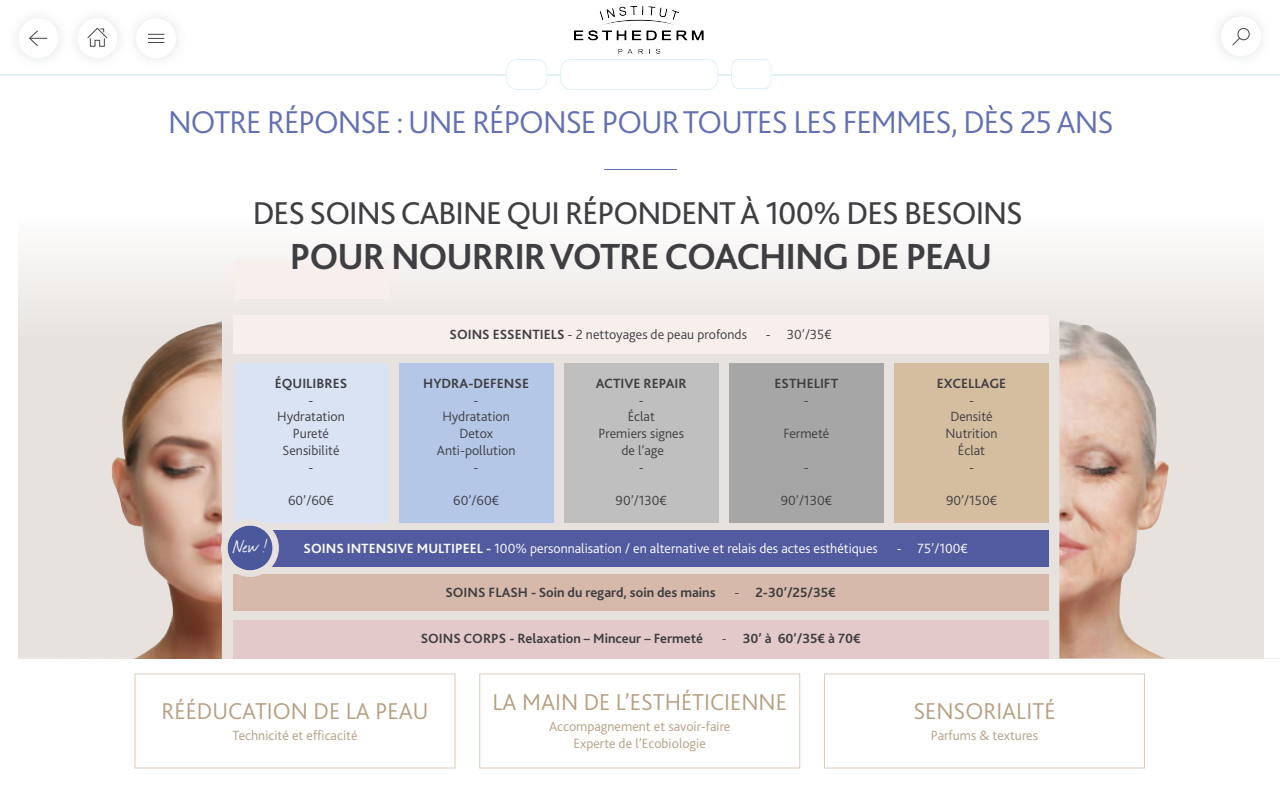
<style>
.page{position:relative;width:1280px;height:800px;background:#fff}
.page>*{position:absolute;margin:0;border:0;box-sizing:border-box;transform-origin:0 0}
.t1{font:700 38px "Bliss 2";letter-spacing:-.03em;color:#3f3e42}
.t2{font:300 33px "Bliss 2";letter-spacing:-.03em;color:#616fb3}
.t3{font:33px "Bliss 2";letter-spacing:-.03em;color:#3f3e42}
.t4{font:300 24px "Bliss 2";color:#b69e80}
.t5{font:21px "Journal";color:#fff}
.t6{font:300 14px/16.8px "Bliss 2";color:#3f3e42;text-align:center}
.t7{font:700 14px "Bliss 2";color:#3f3e42}
.t8{font:300 14px "Bliss 2";color:#fff}
.t9{font:300 14px/16.8px "Bliss 2";color:#b69e80;text-align:center}
.s1{font-weight:700}
.s2{font-weight:300}
</style>
<div class="page">
<div style="left:18px;top:76px;width:1246px;height:583px;background:linear-gradient(to bottom,#fff,#dfd7d2)"></div>
<img style="left:18px;top:317px;width:203px;height:342px">
<img style="left:1059px;top:317px;width:221px;height:342px">
<div style="left:234px;top:530px;width:815px;height:37px;background:#525ba0"></div>
<div style="left:234px;top:315px;width:815px;height:39px;background:#f8eeec"></div>
<div style="left:234px;top:260px;width:155px;height:39px;background:#f8eeec"></div>
<div style="left:233px;top:620px;width:815px;height:39px;background:#e3c9c9"></div>
<div style="left:234px;top:363px;width:155px;height:160px;background:#dae3f3"></div>
<div style="left:399px;top:363px;width:155px;height:160px;background:#b4c7e7"></div>
<div style="left:729px;top:363px;width:155px;height:160px;background:#a6a6a6"></div>
<div style="left:564px;top:363px;width:155px;height:160px;background:#bfbfbf"></div>
<div style="left:894px;top:363px;width:155px;height:160px;background:#d5bda0"></div>
<div style="left:233px;top:574px;width:815px;height:37px;background:#d6b9aa"></div>
<hr style="left:604px;top:169px;width:73px;height:1px;background:#616fb3">
<svg style="left:221px;top:519px;width:58px;height:58px"></svg>
<div style="left:134px;top:674px;width:322px;height:94px;border:1px solid #dccbbb"></div>
<div style="left:479px;top:674px;width:321px;height:94px;border:1px solid #dccbbb"></div>
<div style="left:824px;top:674px;width:321px;height:94px;border:1px solid #dccbbb"></div>
<svg style="left:1232px;top:37px;width:9px;height:9px"></svg>
<div style="left:1238px;top:28px;width:12px;height:12px;border:1px solid #464648;border-radius:50%"></div>
<svg style="left:29px;top:30px;width:18px;height:17px"></svg>
<div style="left:77px;top:18px;width:40px;height:40px;background:#fff;border-radius:50%"></div>
<svg style="left:148px;top:34px;width:16px;height:9px"></svg>
<svg style="left:87px;top:28px;width:21px;height:19px"></svg>
<hr style="left:0;top:74px;width:1280px;height:2px;background:#c9e5ed">
<div style="left:507px;top:60px;width:40px;height:30px;background:#fff;border-radius:10px"></div>
<div style="left:506px;top:59px;width:41px;height:31px;border:1px solid #dff2f7;border-radius:10px"></div>
<div style="left:561px;top:60px;width:157px;height:30px;background:#fff;border-radius:10px"></div>
<div style="left:560px;top:59px;width:158px;height:31px;border:1px solid #dff2f7;border-radius:10px"></div>
<svg style="left:731px;top:59px;width:40px;height:30px"></svg>
<img style="left:574px;top:6px;width:130px;height:48px">
<h2 class="t2" style="left:168px;top:102px;width:947px">NOTRE RÉPONSE : UNE RÉPONSE POUR TOUTES LES FEMMES, DÈS 25 ANS</h2>
<h2 class="t3" style="left:253px;top:193px;width:772px">DES SOINS CABINE QUI RÉPONDENT À 100% DES BESOINS</h2>
<h1 class="t1" style="left:290px;top:233px;width:704px">POUR NOURRIR VOTRE COACHING DE PEAU</h1>
<p class="t6" style="left:450px;top:326px;width:299px"><span class="s1">SOINS ESSENTIELS</span> - 2 nettoyages de peau profonds</p>
<p class="t6" style="left:766px;top:326px;width:67px">- 30’/35€</p>
<p class="t7" style="left:275px;top:374px;width:74px">ÉQUILIBRES</p>
<p class="t6" style="left:277px;top:391px;width:69px">-<br>Hydratation<br>Pureté<br>Sensibilité<br>-</p>
<p class="t6" style="left:288px;top:492px;width:47px">60’/60€</p>
<p class="t7" style="left:423px;top:374px;width:107px">HYDRA-DEFENSE</p>
<p class="t6" style="left:437px;top:391px;width:80px">-<br>Hydratation<br>Detox<br>Anti-pollution -</p>
<p class="t6" style="left:453px;top:492px;width:47px">60’/60€</p>
<p class="t7" style="left:596px;top:374px;width:93px">ACTIVE REPAIR</p>
<p class="t6" style="left:598px;top:391px;width:87px">-<br>Éclat<br>Premiers signes de l’age<br>-</p>
<p class="t6" style="left:616px;top:492px;width:53px">90’/130€</p>
<p class="t7" style="left:775px;top:374px;width:65px">ESTHELIFT</p>
<p class="t6" style="left:804px;top:391px;width:6px">-</p>
<p class="t6" style="left:783px;top:425px;width:47px">Fermeté</p>
<p class="t6" style="left:804px;top:459px;width:6px">-</p>
<p class="t6" style="left:781px;top:492px;width:53px">90’/130€</p>
<p class="t7" style="left:937px;top:374px;width:71px">EXCELLAGE</p>
<p class="t6" style="left:946px;top:391px;width:53px">-<br>Densité<br>Nutrition<br>Éclat<br>-</p>
<p class="t6" style="left:946px;top:492px;width:53px">90’/150€</p>
<h3 class="t5" style="left:233px;top:532px;width:36px">New !</h3>
<p class="t8" style="left:304px;top:540px;width:576px"><span class="s1">SOINS INTENSIVE MULTIPEEL -</span> 100% personnalisation / en alternative et relais des actes esthétiques</p>
<p class="t8" style="left:897px;top:540px;width:73px">- 75’/100€</p>
<p class="t7" style="left:445px;top:583px;width:272px">SOINS FLASH - Soin du regard, soin des mains</p>
<p class="t7" style="left:735px;top:583px;width:103px"><span class="s2">-</span> 2-30’/25/35€</p>
<p class="t7" style="left:421px;top:630px;width:284px">SOINS CORPS - Relaxation – Minceur – Fermeté</p>
<p class="t7" style="left:722px;top:630px;width:140px"><span class="s2">-</span> 30’ à 60’/35€ à 70€</p>
<h3 class="t4" style="left:492px;top:687px;width:296px">LA MAIN DE L’ESTHÉTICIENNE</h3>
<p class="t9" style="left:549px;top:718px;width:183px">Accompagnement et savoir-faire<br>Experte de l’Ecobiologie</p>
<p class="t9" style="left:931px;top:727px;width:109px">Parfums &amp; textures</p>
<h3 class="t4" style="left:162px;top:696px;width:268px">RÉÉDUCATION DE LA PEAU</h3>
<h3 class="t4" style="left:913px;top:696px;width:144px">SENSORIALITÉ</h3>
<p class="t9" style="left:232px;top:727px;width:127px">Technicité et efficacité</p>
</div>
